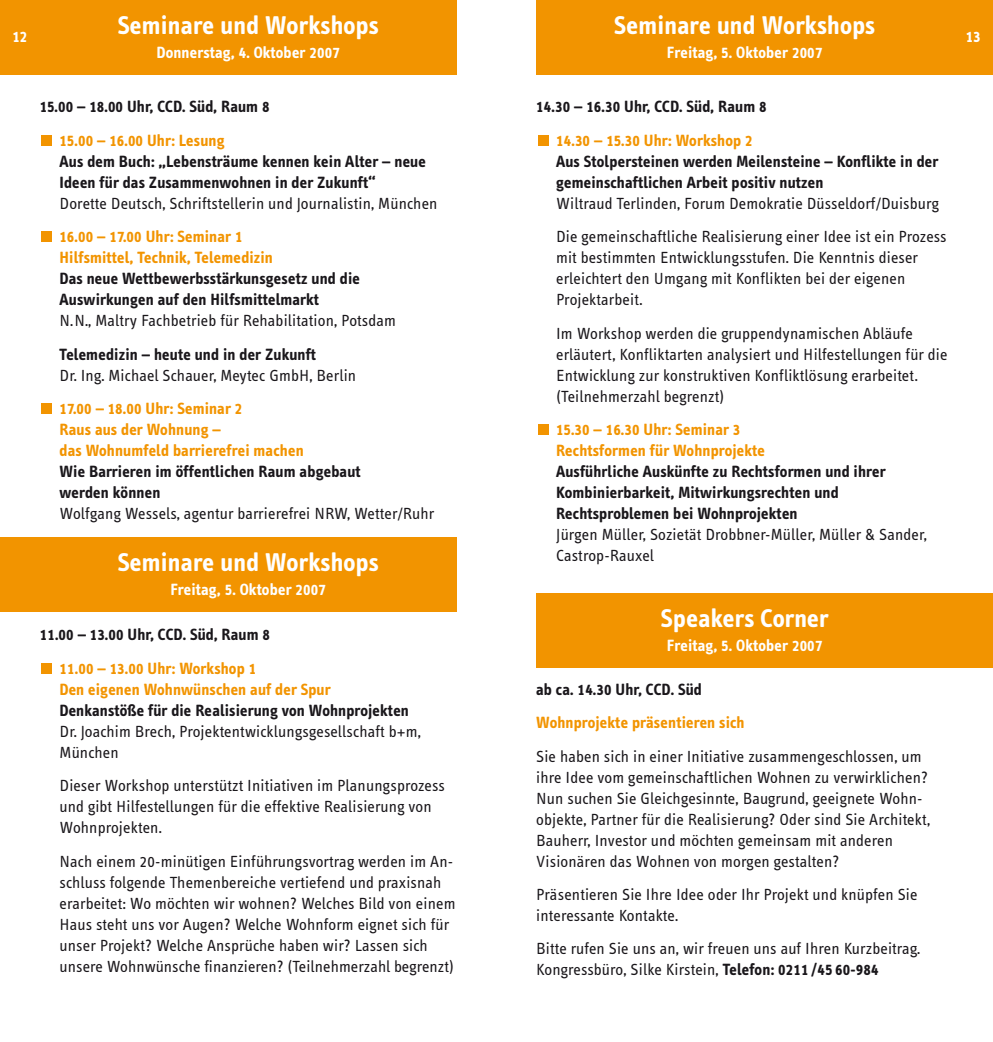
<style>
.page{position:relative;width:993px;height:1042px;background:#fff}
.page>*{position:absolute;margin:0;border:0;box-sizing:border-box;transform-origin:0 0}
.t1{font:700 26.25px "Info Text";letter-spacing:.01em;color:#fff}
.t2{font:16.62px/21px "Info Text";letter-spacing:.01em;color:#1a171b}
.t3{font:700 16.62px/21px "Info Text";letter-spacing:.01em;color:#1a171b}
.t4{font:700 16.62px/21px "Info Text";letter-spacing:.01em;color:#f29400}
.t5{font:16.62px "Info Text Bold Caps";letter-spacing:.01em;color:#f29400}
.t6{font:700 16.62px "Info Text";letter-spacing:.01em;color:#fff}
.t7{font:16.62px "Info Text Bold Caps";color:#fff}
.s1{font-family:"Info Text Bold Caps";font-weight:400}
.s2{font-family:"Info Text";font-weight:700}
.s3{font-family:"Info Text Normal Caps"}
.s4{color:#1a171b}
.s5{font-family:"Info Text Bold Caps";font-weight:400;color:#1a171b}
.s6{font-weight:700}
.s7{font-family:"Info Text Bold Caps"}
</style>
<div class="page">
<div style="left:536px;top:593px;width:456px;height:75px;background:#f29400"></div>
<div style="left:0;top:0;width:456px;height:75px;background:#f29400"></div>
<div style="left:0;top:537px;width:456px;height:75px;background:#f29400"></div>
<div style="left:536px;top:0;width:456px;height:75px;background:#f29400"></div>
<div style="left:41px;top:663px;width:11px;height:11px;background:#f29400"></div>
<div style="left:41px;top:403px;width:11px;height:11px;background:#f29400"></div>
<div style="left:41px;top:231px;width:11px;height:11px;background:#f29400"></div>
<div style="left:41px;top:135px;width:11px;height:11px;background:#f29400"></div>
<div style="left:537px;top:424px;width:11px;height:11px;background:#f29400"></div>
<div style="left:537px;top:135px;width:11px;height:11px;background:#f29400"></div>
<h1 class="t1" style="left:118px;top:15px;width:262px">Seminare und Workshops</h1>
<p class="t6" style="left:156px;top:46px;width:185px">Donnerstag, <span class="s1">4</span>. Oktober <span class="s1">2007</span></p>
<h1 class="t1" style="left:614px;top:15px;width:262px">Seminare und Workshops</h1>
<p class="t6" style="left:666px;top:46px;width:157px">Freitag, <span class="s1">5</span>. Oktober <span class="s1">2007</span></p>
<p class="t7" style="left:12px;top:27px;width:16px">12</p>
<p class="t7" style="left:965px;top:27px;width:16px">13</p>
<p class="t3" style="left:40px;top:98px;width:231px"><span class="s1">15.00 – 18.00</span> Uhr, CCD. Süd, Raum <span class="s1">8</span></p>
<p class="t5" style="left:60px;top:130px;width:166px">15.00 – 16.00 <span class="s2">Uhr: Lesung</span></p>
<p class="t3" style="left:60px;top:152px;width:367px">Aus dem Buch: „Lebensträume kennen kein Alter – neue<br>Ideen für das Zusammenwohnen in der Zukunft“</p>
<p class="t2" style="left:60px;top:194px;width:379px">Dorette Deutsch, Schriftstellerin und Journalistin, München</p>
<p class="t5" style="left:60px;top:227px;width:184px">16.00 – 17.00 <span class="s2">Uhr: Seminar</span> 1</p>
<p class="t4" style="left:60px;top:248px;width:215px">Hilfsmittel, Technik, Telemedizin</p>
<p class="t3" style="left:60px;top:269px;width:302px">Das neue Wettbewerbsstärkunsgesetz und die<br>Auswirkungen auf den Hilfsmittelmarkt</p>
<p class="t2" style="left:60px;top:311px;width:338px">N.N., Maltry Fachbetrieb für Rehabilitation, Potsdam</p>
<p class="t3" style="left:60px;top:345px;width:258px">Telemedizin – heute und in der Zukunft</p>
<p class="t2" style="left:60px;top:366px;width:298px">Dr. Ing. Michael Schauer, Meytec GmbH, Berlin</p>
<p class="t5" style="left:60px;top:398px;width:184px">17.00 – 18.00 <span class="s2">Uhr: Seminar</span> 2</p>
<p class="t4" style="left:60px;top:420px;width:245px">Raus aus der Wohnung –<br>das Wohnumfeld barrierefrei machen</p>
<p class="t3" style="left:60px;top:462px;width:302px">Wie Barrieren im öffentlichen Raum abgebaut werden können</p>
<p class="t2" style="left:60px;top:504px;width:376px">Wolfgang Wessels, agentur barrierefrei NRW, Wetter/Ruhr</p>
<h1 class="t1" style="left:118px;top:552px;width:262px">Seminare und Workshops</h1>
<p class="t6" style="left:170px;top:583px;width:157px">Freitag, <span class="s1">5</span>. Oktober <span class="s1">2007</span></p>
<p class="t3" style="left:40px;top:625px;width:232px"><span class="s1">11.00 – 13.00</span> Uhr, CCD. Süd, Raum <span class="s1">8</span></p>
<p class="t5" style="left:60px;top:658px;width:198px">11.00 – 13.00 <span class="s2">Uhr: Workshop</span> 1</p>
<p class="t4" style="left:60px;top:680px;width:272px">Den eigenen Wohnwünschen auf der Spur</p>
<p class="t3" style="left:60px;top:701px;width:351px">Denkanstöße für die Realisierung von Wohnprojekten</p>
<p class="t2" style="left:60px;top:722px;width:362px">Dr. Joachim Brech, Projektentwicklungsgesellschaft b+m,<br>München</p>
<p class="t2" style="left:60px;top:776px;width:386px">Dieser Workshop unterstützt Initiativen im Planungsprozess und gibt Hilfestellungen für die effektive Realisierung von<br>Wohnprojekten.</p>
<p class="t2" style="left:60px;top:851px;width:397px">Nach einem <span class="s3">20</span>-minütigen Einführungsvortrag werden im An&shy;schluss folgende Themenbereiche vertiefend und praxisnah erarbeitet: Wo möchten wir wohnen? Welches Bild von einem Haus steht uns vor Augen? Welche Wohnform eignet sich für unser Projekt? Welche Ansprüche haben wir? Lassen sich unsere Wohnwünsche finanzieren? (Teilnehmerzahl begrenzt)</p>
<p class="t3" style="left:536px;top:98px;width:232px"><span class="s1">14.30 – 16.30</span> Uhr, CCD. Süd, Raum <span class="s1">8</span></p>
<p class="t5" style="left:556px;top:130px;width:198px">14.30 – 15.30 <span class="s2">Uhr: Workshop</span> 2</p>
<p class="t3" style="left:556px;top:152px;width:383px">Aus Stolpersteinen werden Meilensteine – Konflikte in der gemeinschaftlichen Arbeit positiv nutzen</p>
<p class="t2" style="left:556px;top:188px;width:392px;line-height:33.4px">Wiltraud Terlinden, Forum Demokratie Düsseldorf/Duisburg<br>Die gemeinschaftliche Realisierung einer Idee ist ein Prozess</p>
<p class="t2" style="left:556px;top:248px;width:363px">mit bestimmten Entwicklungsstufen. Die Kenntnis dieser erleichtert den Umgang mit Konflikten bei der eigenen<br>Projektarbeit.</p>
<p class="t2" style="left:556px;top:324px;width:393px">Im Workshop werden die gruppendynamischen Abläufe erläutert, Konfliktarten analysiert und Hilfestellungen für die Entwicklung zur konstruktiven Konfliktlösung erarbeitet. (Teilnehmerzahl begrenzt)</p>
<p class="t5" style="left:556px;top:419px;width:186px">15.30 – 16.30 <span class="s2">Uhr: Seminar</span> 3</p>
<p class="t4" style="left:556px;top:441px;width:210px">Rechtsformen für Wohnprojekte</p>
<p class="t3" style="left:556px;top:462px;width:331px">Ausführliche Auskünfte zu Rechtsformen und ihrer<br>Kombinierbarkeit, Mitwirkungsrechten und<br>Rechtsproblemen bei Wohnprojekten</p>
<p class="t2" style="left:556px;top:525px;width:372px">Jürgen Müller, Sozietät Drobbner-Müller, Müller &amp; Sander,<br>Castrop-Rauxel</p>
<h1 class="t1" style="left:660px;top:608px;width:169px">Speakers Corner</h1>
<p class="t6" style="left:666px;top:639px;width:157px">Freitag, <span class="s1">5</span>. Oktober <span class="s1">2007</span></p>
<p class="t4" style="left:536px;top:674px;width:210px;line-height:33.4px"><span class="s4">ab ca</span><span class="s5">. 14.30</span> <span class="s4">Uhr, CCD. Süd<br></span>Wohnprojekte präsentieren sich</p>
<p class="t2" style="left:536px;top:746px;width:395px">Sie haben sich in einer Initiative zusammengeschlossen, um ihre Idee vom gemeinschaftlichen Wohnen zu verwirklichen?<br>Nun suchen Sie Gleichgesinnte, Baugrund, geeignete Wohn&shy;objekte, Partner für die Realisierung? Oder sind Sie Architekt, Bauherr, Investor und möchten gemeinsam mit anderen Visionären das Wohnen von morgen gestalten?</p>
<p class="t2" style="left:536px;top:885px;width:383px">Präsentieren Sie Ihre Idee oder Ihr Projekt und knüpfen Sie interessante Kontakte.</p>
<p class="t2" style="left:536px;top:939px;width:385px">Bitte rufen Sie uns an, wir freuen uns auf Ihren Kurzbeitrag.<br>Kongressbüro, Silke Kirstein, <span class="s6">Telefon:</span> <span class="s7">0211 /45 60-984</span></p>
</div>
